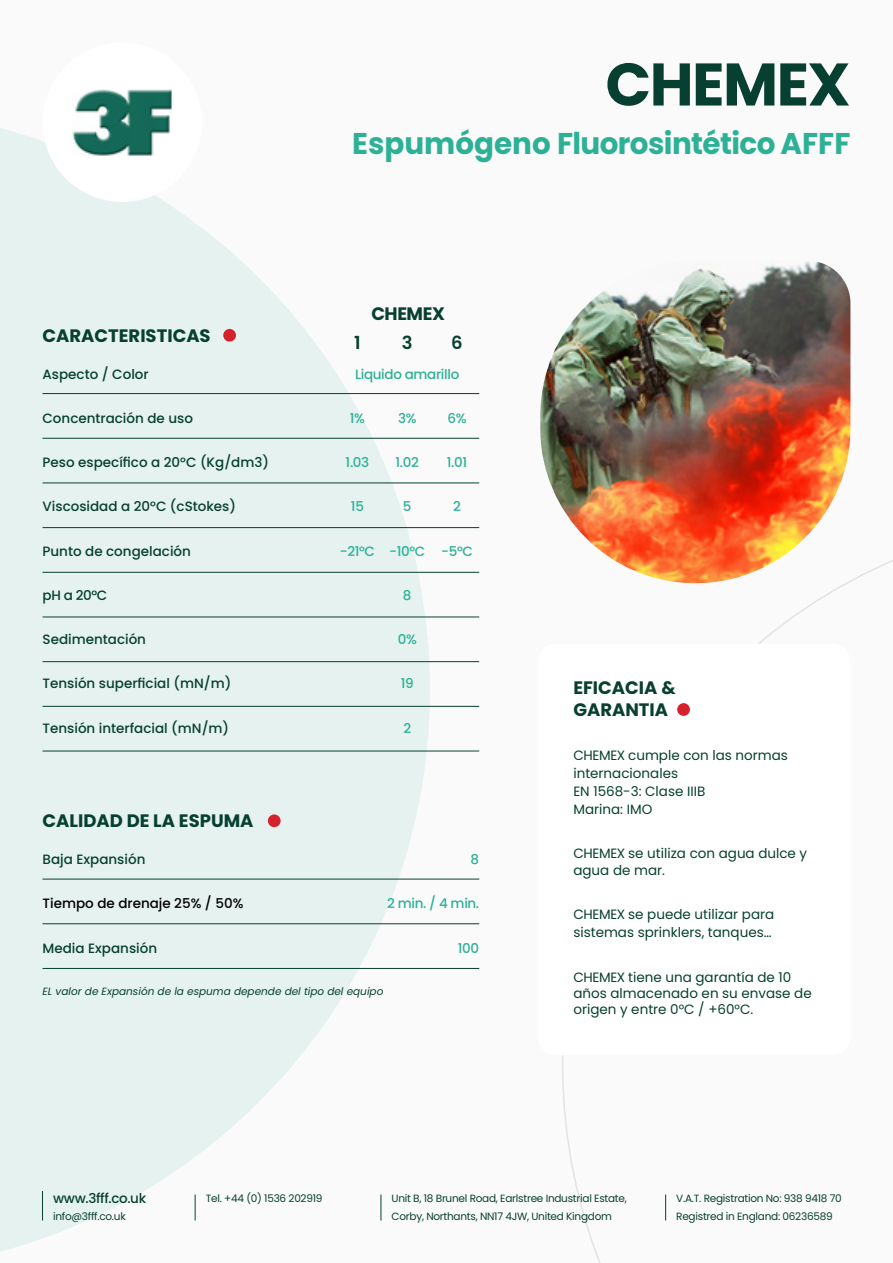
<style>
.page{position:relative;width:893px;height:1263px;background:#fafafa}
.page>*{position:absolute;margin:0;border:0;box-sizing:border-box;transform-origin:0 0}
.t1{font:700 60px "Poppins";letter-spacing:-.025em;color:#074030}
.t2{font:700 30px "Poppins";letter-spacing:-.02em;color:#2cb196}
.t3{font:700 18px/21.6px "Poppins";color:#074030}
.t4{font:600 18px "Poppins";color:#074030}
.t5{font:13.5px/18px "Poppins";color:#074030}
.t6{font:500 13.5px "Poppins";color:#074030}
.t7{font:500 13.5px "Poppins";letter-spacing:-.025em;color:#2cb196}
.t8{font:500 13.5px "Poppins";color:#000}
.t9{font:500 13.5px "Poppins";letter-spacing:-.025em;color:#074030}
.t10{font:10.5px/18px "Poppins";letter-spacing:-.025em;color:#074030}
.t11{font:italic 10.5px "Poppins";color:#074030}
</style>
<div class="page">
<svg style="left:0;top:128px;width:430px;height:1124px;fill:#e5f2f0"></svg>
<svg style="left:42px;top:1191px;width:1px;height:29px"></svg>
<svg style="left:381px;top:1194px;width:1px;height:26px"></svg>
<svg style="left:195px;top:1194px;width:1px;height:26px"></svg>
<svg style="left:665px;top:1194px;width:1px;height:26px"></svg>
<div style="left:538px;top:643px;width:312px;height:412px;background:#fff;border-radius:18px"></div>
<div style="left:43px;top:43px;width:159px;height:159px;background:#fff;border-radius:50%"></div>
<img style="left:73px;top:89px;width:99px;height:66px">
<div style="left:677px;top:703px;width:13px;height:13px;background:#d4232d;border-radius:50%"></div>
<img style="left:540px;top:261px;width:310px;height:322px">
<hr style="left:43px;top:393px;width:436px;height:1px;background:#074030">
<hr style="left:43px;top:879px;width:436px;height:1px;background:#074030">
<hr style="left:43px;top:572px;width:436px;height:1px;background:#074030">
<hr style="left:43px;top:751px;width:436px;height:1px;background:#074030">
<hr style="left:43px;top:482px;width:436px;height:1px;background:#074030">
<hr style="left:43px;top:968px;width:436px;height:1px;background:#074030">
<hr style="left:43px;top:661px;width:436px;height:1px;background:#074030">
<hr style="left:43px;top:438px;width:436px;height:1px;background:#074030">
<hr style="left:43px;top:923px;width:436px;height:1px;background:#074030">
<hr style="left:43px;top:617px;width:436px;height:1px;background:#074030">
<hr style="left:43px;top:527px;width:436px;height:1px;background:#074030">
<hr style="left:43px;top:706px;width:436px;height:1px;background:#074030">
<div style="left:223px;top:329px;width:13px;height:13px;background:#d4232d;border-radius:50%"></div>
<div style="left:268px;top:814px;width:13px;height:13px;background:#d4232d;border-radius:50%"></div>
<h1 class="t1" style="left:605px;top:50px;width:246px">CHEMEX</h1>
<h2 class="t2" style="left:352px;top:126px;width:500px">Espumógeno Fluorosintético AFFF</h2>
<h3 class="t3" style="left:43px;top:325px;width:170px">CARACTERISTICAS</h3>
<p class="t6" style="left:43px;top:366px;width:108px">Aspecto / Color</p>
<p class="t6" style="left:43px;top:410px;width:152px">Concentración de uso</p>
<p class="t6" style="left:43px;top:455px;width:228px">Peso específico a 20°C (Kg/dm3)</p>
<p class="t6" style="left:43px;top:499px;width:195px">Viscosidad a 20°C (cStokes)</p>
<p class="t6" style="left:43px;top:543px;width:150px">Punto de congelación</p>
<p class="t6" style="left:43px;top:587px;width:66px">pH a 20°C</p>
<p class="t6" style="left:43px;top:632px;width:105px">Sedimentación</p>
<p class="t6" style="left:43px;top:676px;width:190px">Tensión superficial (mN/m)</p>
<p class="t6" style="left:43px;top:720px;width:188px">Tensión interfacial (mN/m)</p>
<h3 class="t3" style="left:43px;top:810px;width:212px">CALIDAD DE LA ESPUMA</h3>
<h3 class="t3" style="left:371px;top:303px;width:75px">CHEMEX</h3>
<h3 class="t4" style="left:354px;top:332px;width:8px">1</h3>
<h3 class="t4" style="left:402px;top:332px;width:12px">3</h3>
<h3 class="t4" style="left:451px;top:332px;width:13px">6</h3>
<p class="t7" style="left:355px;top:366px;width:106px">Liquido amarillo</p>
<p class="t7" style="left:350px;top:410px;width:17px">1%</p>
<p class="t7" style="left:346px;top:454px;width:25px">1.03</p>
<p class="t7" style="left:351px;top:499px;width:15px">15</p>
<p class="t7" style="left:340px;top:543px;width:37px">-21°C</p>
<p class="t7" style="left:398px;top:410px;width:20px">3%</p>
<p class="t7" style="left:396px;top:454px;width:25px">1.02</p>
<p class="t7" style="left:403px;top:499px;width:10px">5</p>
<p class="t7" style="left:389px;top:543px;width:38px">-10°C</p>
<p class="t7" style="left:403px;top:587px;width:10px">8</p>
<p class="t7" style="left:398px;top:631px;width:21px">0%</p>
<p class="t7" style="left:401px;top:676px;width:14px">19</p>
<p class="t7" style="left:403px;top:720px;width:9px">2</p>
<p class="t7" style="left:447px;top:410px;width:21px">6%</p>
<p class="t7" style="left:447px;top:454px;width:22px">1.01</p>
<p class="t7" style="left:453px;top:499px;width:9px">2</p>
<p class="t7" style="left:441px;top:543px;width:33px">-5°C</p>
<p class="t6" style="left:43px;top:852px;width:104px">Baja Expansión</p>
<p class="t8" style="left:43px;top:896px;width:202px">Tiempo de drenaje 25% / 50%</p>
<p class="t6" style="left:43px;top:940px;width:116px">Media Expansión</p>
<p class="t11" style="left:43px;top:986px;width:342px">EL valor de Expansión de la espuma depende del tipo del equipo</p>
<p class="t7" style="left:471px;top:852px;width:10px">8</p>
<p class="t7" style="left:387px;top:896px;width:93px">2 min. / 4 min.</p>
<p class="t7" style="left:458px;top:940px;width:23px">100</p>
<h3 class="t3" style="left:573px;top:677px;width:104px">EFICACIA &amp;<br>GARANTIA</h3>
<p class="t5" style="left:573px;top:746px;width:216px">CHEMEX cumple con las normas internacionales<br>EN 1568-3: Clase IIIB<br>Marina: IMO</p>
<p class="t5" style="left:573px;top:846px;width:235px;line-height:16.2px">CHEMEX se utiliza con agua dulce y agua de mar.</p>
<p class="t5" style="left:573px;top:905px;width:202px">CHEMEX se puede utilizar para sistemas sprinklers, tanques…</p>
<p class="t5" style="left:573px;top:969px;width:240px;line-height:16.2px">CHEMEX tiene una garantía de 10 años almacenado en su envase de origen y entre 0°C / +60°C.</p>
<p class="t9" style="left:53px;top:1190px;width:95px">www.3fff.co.uk</p>
<p class="t10" style="left:392px;top:1190px;width:237px">Unit B, 18 Brunel Road, Earlstree Industrial Estate,<br>Corby, Northants, NN17 4JW, United Kingdom</p>
<p class="t10" style="left:206px;top:1190px;width:118px">Tel. +44 (0) 1536 202919</p>
<p class="t10" style="left:53px;top:1208px;width:74px">info@3fff.co.uk</p>
<p class="t10" style="left:676px;top:1190px;width:167px">V.A.T. Registration No: 938 9418 70<br>Registred in England: 06236589</p>
</div>
